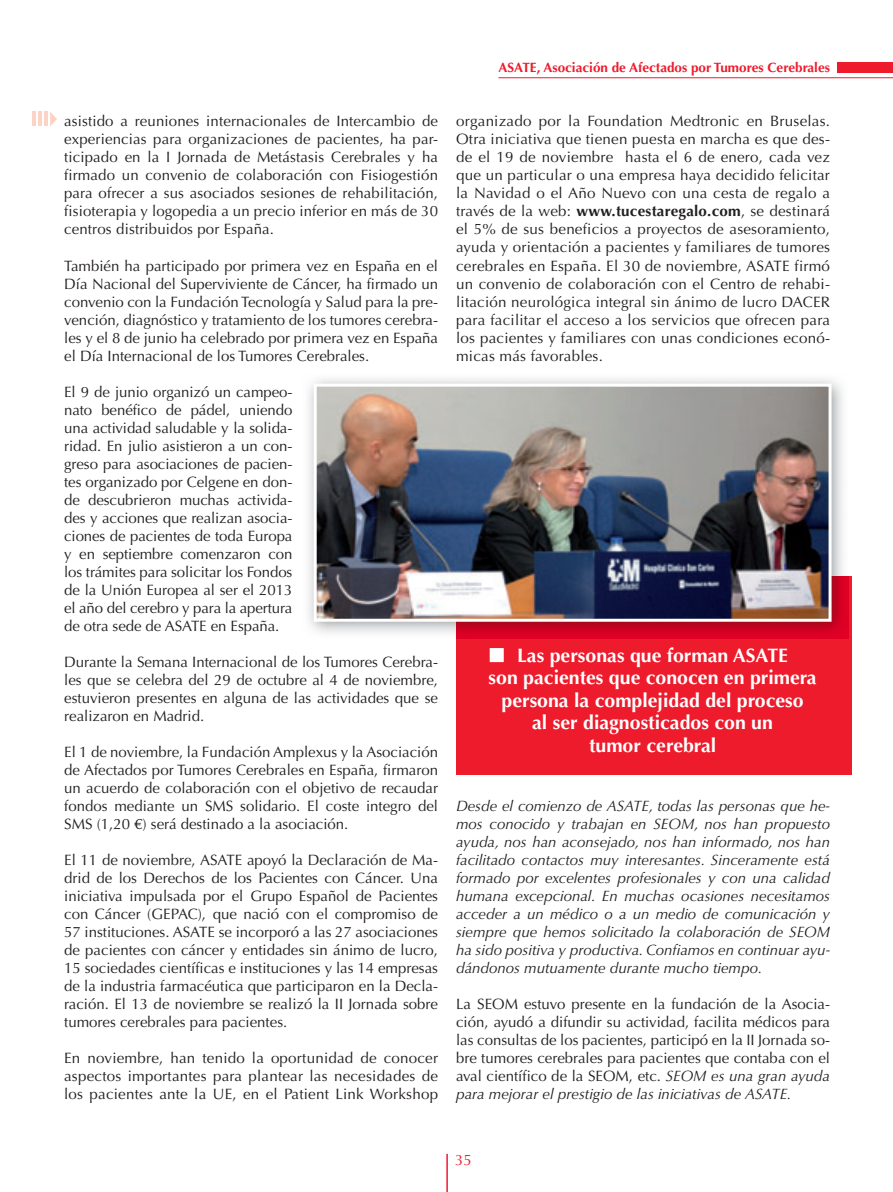
<style>
.page{position:relative;width:893px;height:1192px;background:#fff}
.page>*{position:absolute;margin:0;border:0;box-sizing:border-box;transform-origin:0 0}
.t1{font:700 19.5px/22.5px "Optima LT Std";color:#fff;text-align:center}
.t2{font:15px/18px "Optima LT Std";color:#231f20;text-align:justify}
.t3{font:italic 15px/18px "Optima LT Std";color:#231f20;text-align:justify}
.t4{font:15px "Optima LT Std";color:#ee1b2c}
.t5{font:700 13.5px "Optima LT Std";color:#ee1b2c}
.s1{font-weight:700}
.s2{font-style:italic}
</style>
<div class="page">
<div style="left:456px;top:576px;width:395px;height:198px;background:#ee1b2c"></div>
<hr style="left:446px;top:1153px;width:2px;height:38px;background:#ee1b2c">
<div style="left:837px;top:62px;width:55px;height:10px;background:#ee1b2c"></div>
<hr style="left:498px;top:77px;width:394px;height:1px;background:#ee1b2c">
<img style="left:308px;top:378px;width:535px;height:255px">
<img style="left:456px;top:576px;width:392px;height:62px">
<img style="left:317px;top:387px;width:510px;height:230px">
<div style="left:313px;top:383px;width:518px;height:238px;border:3px solid #fff"></div>
<hr style="left:32px;top:111px;width:4px;height:15px;background:#fcd3c4">
<hr style="left:38px;top:111px;width:4px;height:15px;background:#fcd3c4">
<hr style="left:44px;top:111px;width:4px;height:15px;background:#fcd3c4">
<svg style="left:50px;top:112px;width:7px;height:14px"></svg>
<div style="left:490px;top:648px;width:13px;height:13px;background:#fff"></div>
<div style="left:489px;top:648px;width:14px;height:14px;border:2px solid #fff"></div>
<p class="t2" style="left:64px;top:112px;width:375px">asistido a reuniones internacionales de Intercambio de experiencias para organizaciones de pacientes, ha par&shy;ticipado en la I Jornada de Metástasis Cerebrales y ha firmado un convenio de colaboración con Fisiogestión para ofrecer a sus asociados sesiones de rehabilitación, fisioterapia y logopedia a un precio inferior en más de 30 centros distribuidos por España.</p>
<p class="t2" style="left:64px;top:256px;width:375px">También ha participado por primera vez en España en el Día Nacional del Superviviente de Cáncer, ha firmado un convenio con la Fundación Tecnología y Salud para la pre&shy;vención, diagnóstico y tratamiento de los tumores cerebra&shy;les y el 8 de junio ha celebrado por primera vez en España el Día Internacional de los Tumores Cerebrales.</p>
<p class="t2" style="left:64px;top:382px;width:230px">El 9 de junio organizó un campeo&shy;nato benéfico de pádel, uniendo una actividad saludable y la solida&shy;ridad. En julio asistieron a un con&shy;greso para asociaciones de pacien&shy;tes organizado por Celgene en don&shy;de descubrieron muchas activida&shy;des y acciones que realizan asocia&shy;ciones de pacientes de toda Europa y en septiembre comenzaron con los trámites para solicitar los Fondos de la Unión Europea al ser el 2013 el año del cerebro y para la apertura de otra sede de ASATE en España.</p>
<p class="t2" style="left:64px;top:652px;width:375px">Durante la Semana Internacional de los Tumores Cerebra&shy;les que se celebra del 29 de octubre al 4 de noviembre, estuvieron presentes en alguna de las actividades que se realizaron en Madrid.</p>
<p class="t2" style="left:64px;top:742px;width:375px">El 1 de noviembre, la Fundación Amplexus y la Asociación de Afectados por Tumores Cerebrales en España, firmaron un acuerdo de colaboración con el objetivo de recaudar fondos mediante un SMS solidario. El coste integro del SMS (1,20 €) será destinado a la asociación.</p>
<p class="t2" style="left:64px;top:850px;width:375px">El 11 de noviembre, ASATE apoyó la Declaración de Ma&shy;drid de los Derechos de los Pacientes con Cáncer. Una iniciativa impulsada por el Grupo Español de Pacientes con Cáncer (GEPAC), que nació con el compromiso de 57 instituciones. ASATE se incorporó a las 27 asociaciones de pacientes con cáncer y entidades sin ánimo de lucro, 15 sociedades científicas e instituciones y las 14 empresas de la industria farmacéutica que participaron en la Decla&shy;ración. El 13 de noviembre se realizó la II Jornada sobre tumores cerebrales para pacientes.</p>
<p class="t2" style="left:64px;top:1048px;width:375px">En noviembre, han tenido la oportunidad de conocer aspectos importantes para plantear las necesidades de los pacientes ante la UE, en el Patient Link Workshop</p>
<p class="t5" style="left:498px;top:60px;width:333px">ASATE, Asociación de Afectados por Tumores Cerebrales</p>
<p class="t2" style="left:456px;top:112px;width:375px">organizado por la Foundation Medtronic en Bruselas.<br>Otra iniciativa que tienen puesta en marcha es que des&shy;de el 19 de noviembre hasta el 6 de enero, cada vez que un particular o una empresa haya decidido felicitar la Navidad o el Año Nuevo con una cesta de regalo a través de la web: <span class="s1">www.tucestaregalo.com</span>, se destinará el 5% de sus beneficios a proyectos de asesoramiento, ayuda y orientación a pacientes y familiares de tumores cerebrales en España. El 30 de noviembre, ASATE firmó un convenio de colaboración con el Centro de rehabi&shy;litación neurológica integral sin ánimo de lucro DACER para facilitar el acceso a los servicios que ofrecen para los pacientes y familiares con unas condiciones econó&shy;micas más favorables.</p>
<h1 class="t1" style="left:488px;top:644px;width:329px">Las personas que forman ASATE<br>son pacientes que conocen en primera persona la complejidad del proceso<br>al ser diagnosticados con un<br>tumor cerebral</h1>
<p class="t3" style="left:456px;top:796px;width:375px">Desde el comienzo de ASATE, todas las personas que he&shy;mos conocido y trabajan en SEOM, nos han propuesto ayuda, nos han aconsejado, nos han informado, nos han facilitado contactos muy interesantes. Sinceramente está formado por excelentes profesionales y con una calidad humana excepcional. En muchas ocasiones necesitamos acceder a un médico o a un medio de comunicación y siempre que hemos solicitado la colaboración de SEOM ha sido positiva y productiva. Confiamos en continuar ayu&shy;dándonos mutuamente durante mucho tiempo.</p>
<p class="t2" style="left:456px;top:994px;width:375px">La SEOM estuvo presente en la fundación de la Asocia&shy;ción, ayudó a difundir su actividad, facilita médicos para las consultas de los pacientes, participó en la II Jornada so&shy;bre tumores cerebrales para pacientes que contaba con el aval científico de la SEOM, etc. <span class="s2">SEOM es una gran ayuda para mejorar el prestigio de las iniciativas de ASATE.</span></p>
<p class="t4" style="left:455px;top:1150px;width:18px">35</p>
</div>
